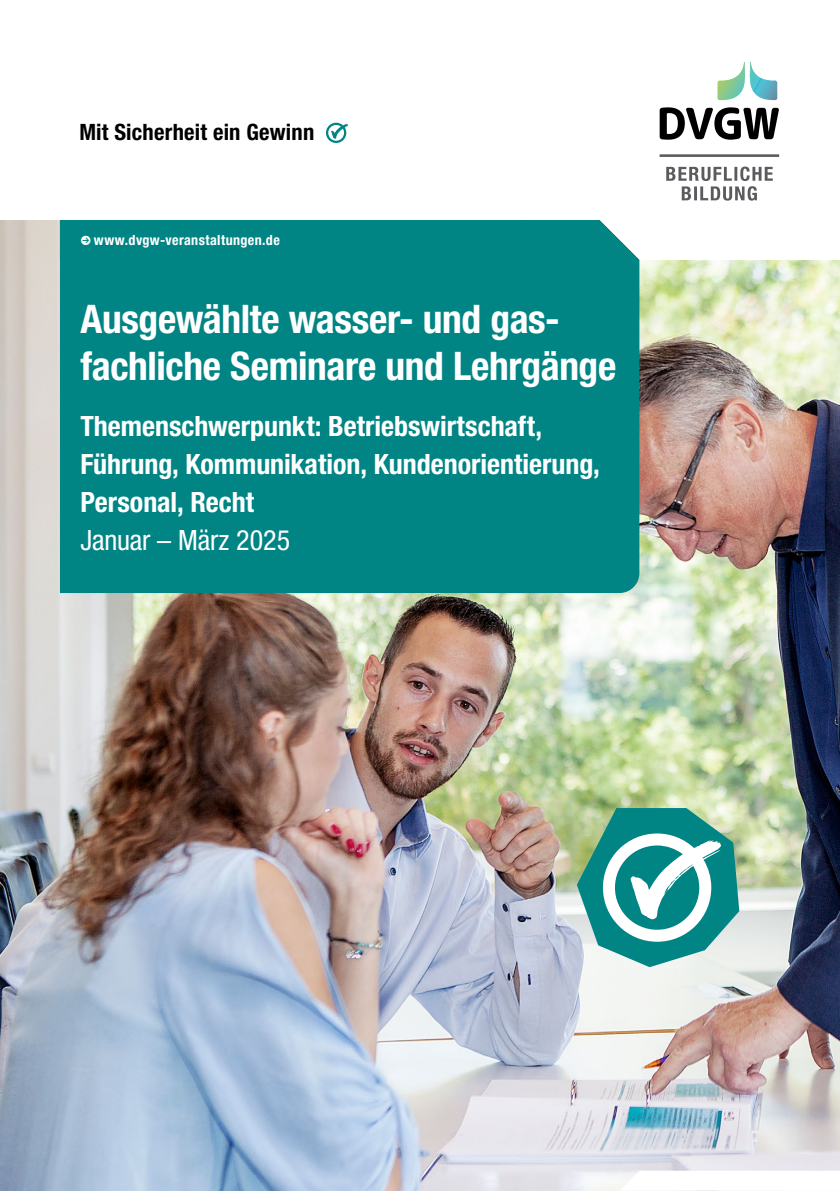
<style>
.page{position:relative;width:840px;height:1191px;background:#fff}
.page>*{position:absolute;margin:0;border:0;box-sizing:border-box;transform-origin:0 0}
.Überschrift{font:700 condensed 39.4px/46.4px "Helvetica Neue LT Pro";letter-spacing:-.01em;color:#fff}
.Überschrift-2{font:700 condensed 28px/38px "Helvetica Neue LT Pro";color:#fff}
.t1{font:700 condensed 22.6px "Helvetica Neue LT Std";letter-spacing:.01em;color:#000}
.Fließtext_groß{font:700 condensed 14px "Helvetica Neue LT Std";letter-spacing:.03em;color:#fff}
.s1{font-weight:400}
</style>
<div class="page">
<img style="left:0;top:220px;width:839px;height:971px">
<svg style="left:576px;top:808px;width:162px;height:159px"></svg>
<div style="left:559px;top:215px;width:280px;height:45px;background:#fff"></div>
<div style="left:60px;top:260px;width:579px;height:333px;background:#008484"></div>
<svg style="left:659px;top:154px;width:119px;height:47px"></svg>
<svg style="left:659px;top:107px;width:119px;height:33px"></svg>
<svg style="left:717px;top:62px;width:59px;height:38px"></svg>
<div style="left:60px;top:220px;width:579px;height:40px;background:#008484"></div>
<svg style="left:326px;top:123px;width:22px;height:20px"></svg>
<svg style="left:619px;top:1170px;width:220px;height:20px"></svg>
<p class="t1" style="left:79px;top:118px;width:236px">Mit Sicherheit ein Gewinn</p>
<p class="Fließtext_groß" style="left:80px;top:232px;width:201px">● www.dvgw-veranstaltungen.de</p>
<p class="Überschrift" style="left:80px;top:296px;width:537px">Ausgewählte wasser- und gas&shy;fachliche Seminare und Lehrgänge</p>
<p class="Überschrift-2" style="left:80px;top:406px;width:521px">Themenschwerpunkt: Betriebswirtschaft,<br>Führung, Kommunikation, Kundenorientierung,<br>Personal, Recht<br><span class="s1">Januar – März 2025</span></p>
</div>
